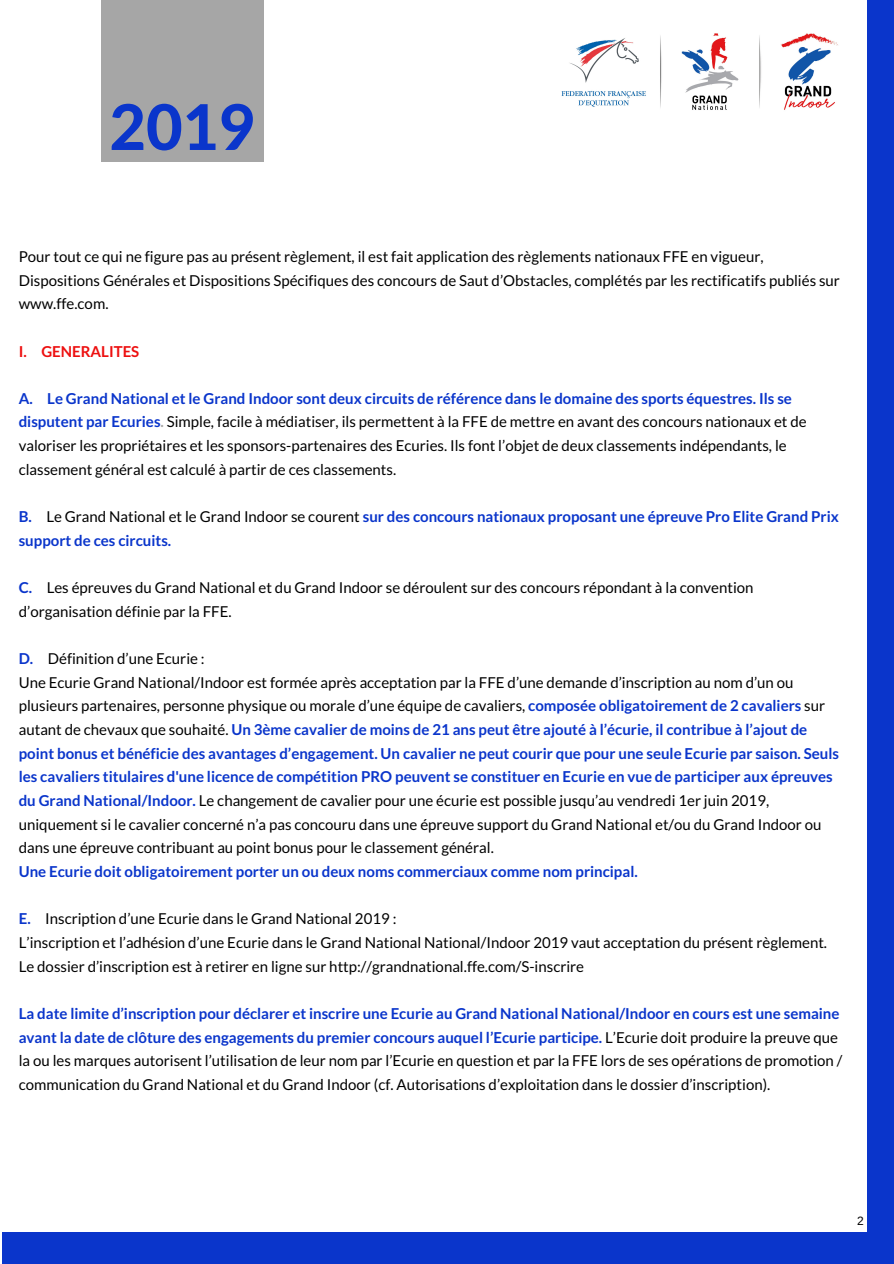
<style>
.page{position:relative;width:894px;height:1264px;background:#fff}
.page>*{position:absolute;margin:0;border:0;box-sizing:border-box;transform-origin:0 0}
.t1{font:800 63px "Lato Latin";color:#0a35cb}
.t2{font:15px/23.7px "Lato";color:#000}
.t3{font:700 15px/23.7px "Lato";color:#0a35cb}
.t4{font:700 15px "Lato";color:#ed0f0f}
.t5{font:12px "Arimo";color:#000}
.s1{font-weight:700;color:#0a35cb}
.s2{font-weight:700;color:#a6a6a6}
.s3{font-weight:400;color:#000}
</style>
<div class="page">
<div style="left:101px;top:0;width:163px;height:161px;background:#a6a6a6"></div>
<div style="left:866px;top:0;width:27px;height:1263px;background:#0a35cb"></div>
<div style="left:3px;top:1232px;width:890px;height:31px;background:#0a35cb"></div>
<img style="left:561px;top:33px;width:277px;height:77px">
<h1 class="t1" style="left:109px;top:88px;width:148px">2019</h1>
<p class="t2" style="left:19px;top:244px;width:822px">Pour tout ce qui ne figure pas au présent règlement, il est fait application des règlements nationaux FFE en vigueur,<br>Dispositions Générales et Dispositions Spécifiques des concours de Saut d’Obstacles, complétés par les rectificatifs publiés sur www.ffe.com.</p>
<p class="t4" style="left:19px;top:342px;width:122px">I. GENERALITES</p>
<p class="t2" style="left:19px;top:386px;width:789px"><span class="s1">A. Le Grand National et le Grand Indoor sont deux circuits de référence dans le domaine des sports équestres. Ils se disputent par Ecuries</span><span class="s2">.</span> Simple, facile à médiatiser, ils permettent à la FFE de mettre en avant des concours nationaux et de valoriser les propriétaires et les sponsors-partenaires des Ecuries. Ils font l’objet de deux classements indépendants, le classement général est calculé à partir de ces classements.</p>
<p class="t3" style="left:19px;top:504px;width:821px">B. <span class="s3">Le Grand National et le Grand Indoor se courent</span> sur des concours nationaux proposant une épreuve Pro Elite Grand Prix support de ces circuits.</p>
<p class="t2" style="left:19px;top:575px;width:736px"><span class="s1">C.</span> Les épreuves du Grand National et du Grand Indoor se déroulent sur des concours répondant à la convention d’organisation définie par la FFE.</p>
<p class="t2" style="left:19px;top:646px;width:821px"><span class="s1">D.</span> Définition d’une Ecurie :<br>Une Ecurie Grand National/Indoor est formée après acceptation par la FFE d’une demande d’inscription au nom d’un ou plusieurs partenaires, personne physique ou morale d’une équipe de cavaliers, <span class="s1">composée obligatoirement de 2 cavaliers</span> sur autant de chevaux que souhaité. <span class="s1">Un 3ème cavalier de moins de 21 ans peut être ajouté à l’écurie, il contribue à l’ajout de point bonus et bénéficie des avantages d’engagement. Un cavalier ne peut courir que pour une seule Ecurie par saison. Seuls les cavaliers titulaires d'une licence de compétition PRO peuvent se constituer en Ecurie en vue de participer aux épreuves du Grand National/Indoor.</span> Le changement de cavalier pour une écurie est possible jusqu’au vendredi 1er juin 2019, uniquement si le cavalier concerné n’a pas concouru dans une épreuve support du Grand National et/ou du Grand Indoor ou dans une épreuve contribuant au point bonus pour le classement général.</p>
<p class="t3" style="left:19px;top:859px;width:620px">Une Ecurie doit obligatoirement porter un ou deux noms commerciaux comme nom principal.</p>
<p class="t2" style="left:19px;top:906px;width:809px"><span class="s1">E.</span> Inscription d’une Ecurie dans le Grand National 2019 :<br>L’inscription et l’adhésion d’une Ecurie dans le Grand National National/Indoor 2019 vaut acceptation du présent règlement.<br>Le dossier d’inscription est à retirer en ligne sur http://grandnational.ffe.com/S-inscrire</p>
<p class="t2" style="left:19px;top:1001px;width:825px"><span class="s1">La date limite d’inscription pour déclarer et inscrire une Ecurie au Grand National National/Indoor en cours est une semaine avant la date de clôture des engagements du premier concours auquel l’Ecurie participe.</span> L’Ecurie doit produire la preuve que la ou les marques autorisent l’utilisation de leur nom par l’Ecurie en question et par la FFE lors de ses opérations de promotion / communication du Grand National et du Grand Indoor (cf. Autorisations d’exploitation dans le dossier d’inscription).</p>
<p class="t5" style="left:856px;top:1213px;width:8px">2</p>
</div>
